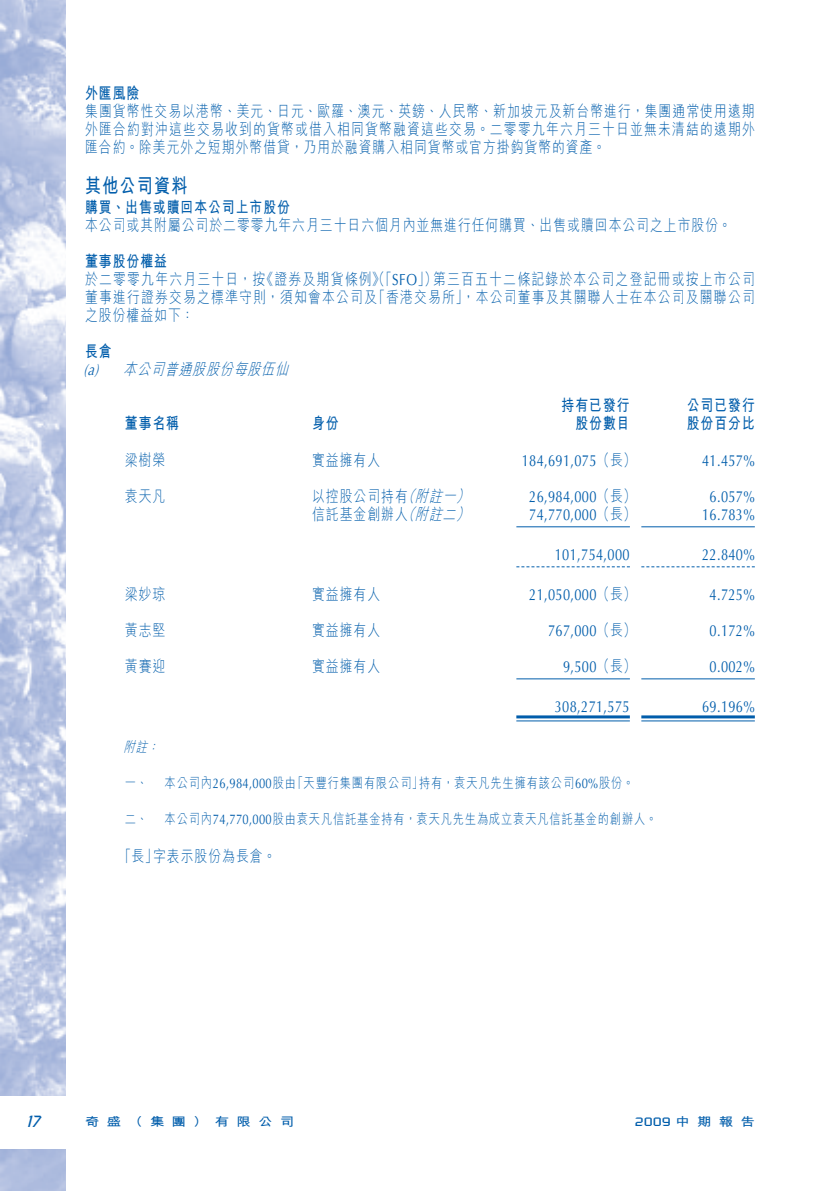
<style>
.page{position:relative;width:840px;height:1191px;background:#fff}
.page>*{position:absolute;margin:0;border:0;box-sizing:border-box;transform-origin:0 0}
.t1{font:20px "M Hei HK Bold B5 pc H";letter-spacing:.08em;color:#015dab;scale:.8 1}
.t2{font:16px/18px "M Hei HK Light B5 pc H";letter-spacing:.08em;color:#015dab;text-align:justify;scale:.8 1}
.t3{font:16px "Optima LT Std";letter-spacing:.03em;color:#015dab;scale:.8 1}
.t4{font:16px "M Hei HK Bold B5 pc H";letter-spacing:.08em;color:#015dab;scale:.8 1}
.t5{font:italic 16px "M Hei HK Light B5 pc H";color:#015dab;scale:.8 1}
.t6{font:italic 16px "Russell Square Std";color:#015dab}
.t7{font:14px "M Hei HK Light B5 pc H";letter-spacing:.08em;color:#015dab;scale:.8 1}
.t8{font:italic 14px "M Hei HK Light B5 pc H";color:#015dab;scale:.8 1}
.t9{font:12px "M Hei HK Bold B5 pc H";letter-spacing:.5em;color:#015dab;scale:1.2 1}
.t10{font:12px "Russell Square Std";color:#015dab;scale:1.2 1}
.s1{font-family:"Optima LT Std"}
.s2{font-family:"M Hei HK Light B5 pc H"}
.s3{font-style:italic}
.s4{font-family:"M Hei HK Bold B5 pc H"}
</style>
<div class="page">
<img style="left:0;top:0;width:66px;height:1190px">
<div style="left:0;top:1096px;width:69px;height:52px;background:#fff"></div>
<hr style="left:516px;top:526px;width:113px;height:1px;background:#015dab">
<hr style="left:641px;top:526px;width:113px;height:1px;background:#015dab">
<svg style="left:516px;top:566px;width:113px;height:1px"></svg>
<svg style="left:641px;top:566px;width:113px;height:1px"></svg>
<hr style="left:516px;top:678px;width:113px;height:1px;background:#015dab">
<hr style="left:641px;top:678px;width:113px;height:1px;background:#015dab">
<hr style="left:516px;top:715px;width:113px;height:3px;background:#015dab">
<hr style="left:516px;top:720px;width:113px;height:1px;background:#015dab">
<hr style="left:641px;top:715px;width:113px;height:3px;background:#015dab">
<hr style="left:641px;top:720px;width:113px;height:1px;background:#015dab">
<p class="t4" style="left:85px;top:87px;width:69px">外匯風險</p>
<p class="t2" style="left:85px;top:104px;width:838px">集團貨幣性交易以港幣、美元、日元、歐羅、澳元、英鎊、人民幣、新加坡元及新台幣進行，集團通常使用遠期外匯合約對沖這些交易收到的貨幣或借入相同貨幣融資這些交易。二零零九年六月三十日並無未清結的遠期外匯合約。除美元外之短期外幣借貸，乃用於融資購入相同貨幣或官方掛鈎貨幣的資產。</p>
<p class="t1" style="left:85px;top:178px;width:129px">其他公司資料</p>
<p class="t4" style="left:85px;top:201px;width:257px">購買、出售或贖回本公司上市股份</p>
<p class="t2" style="left:85px;top:218px;width:808px">本公司或其附屬公司於二零零九年六月三十日六個月內並無進行任何購買、出售或贖回本公司之上市股份。</p>
<p class="t4" style="left:85px;top:255px;width:104px">董事股份權益</p>
<p class="t2" style="left:85px;top:272px;width:838px">於二零零九年六月三十日，按《證券及期貨條例》（「<span class="s1">SFO</span>」）第三百五十二條記錄於本公司之登記冊或按上市公司董事進行證券交易之標準守則，須知會本公司及「香港交易所」，本公司董事及其關聯人士在本公司及關聯公司之股份權益如下：</p>
<p class="t4" style="left:85px;top:345px;width:35px">長倉</p>
<p class="t5" style="left:83px;top:363px;width:262px"><span class="s1">(a)</span> 本公司普通股股份每股伍仙</p>
<p class="t4" style="left:561px;top:399px;width:86px">持有已發行</p>
<p class="t4" style="left:686px;top:399px;width:86px">公司已發行</p>
<p class="t4" style="left:125px;top:417px;width:69px">董事名稱</p>
<p class="t4" style="left:312px;top:417px;width:35px">身份</p>
<p class="t4" style="left:575px;top:417px;width:69px">股份數目</p>
<p class="t4" style="left:686px;top:417px;width:86px">股份百分比</p>
<p class="t2" style="left:125px;top:452px;width:52px">梁樹榮</p>
<p class="t2" style="left:312px;top:452px;width:86px">實益擁有人</p>
<p class="t3" style="left:521px;top:450px;width:144px">184,691,075<span class="s2">（長）</span></p>
<p class="t3" style="left:701px;top:450px;width:67px">41.457%</p>
<p class="t2" style="left:125px;top:488px;width:52px">袁天凡</p>
<p class="t2" style="left:312px;top:488px;width:202px">以控股公司持有<span class="s3">（附註一）</span></p>
<p class="t3" style="left:529px;top:486px;width:135px">26,984,000<span class="s2">（長）</span></p>
<p class="t3" style="left:709px;top:486px;width:58px">6.057%</p>
<p class="t2" style="left:312px;top:506px;width:202px">信託基金創辦人<span class="s3">（附註二）</span></p>
<p class="t3" style="left:529px;top:504px;width:135px">74,770,000<span class="s2">（長）</span></p>
<p class="t3" style="left:701px;top:504px;width:67px">16.783%</p>
<p class="t3" style="left:554px;top:544px;width:95px">101,754,000</p>
<p class="t3" style="left:701px;top:544px;width:67px">22.840%</p>
<p class="t2" style="left:125px;top:586px;width:52px">梁妙琼</p>
<p class="t2" style="left:312px;top:586px;width:86px">實益擁有人</p>
<p class="t3" style="left:529px;top:584px;width:135px">21,050,000<span class="s2">（長）</span></p>
<p class="t3" style="left:709px;top:584px;width:58px">4.725%</p>
<p class="t2" style="left:125px;top:622px;width:52px">黃志堅</p>
<p class="t2" style="left:312px;top:622px;width:86px">實益擁有人</p>
<p class="t3" style="left:547px;top:620px;width:111px">767,000<span class="s2">（長）</span></p>
<p class="t3" style="left:709px;top:620px;width:58px">0.172%</p>
<p class="t2" style="left:125px;top:658px;width:52px">黃賽迎</p>
<p class="t2" style="left:312px;top:658px;width:86px">實益擁有人</p>
<p class="t3" style="left:562px;top:656px;width:93px">9,500<span class="s2">（長）</span></p>
<p class="t3" style="left:709px;top:656px;width:58px">0.002%</p>
<p class="t3" style="left:554px;top:696px;width:95px">308,271,575</p>
<p class="t3" style="left:701px;top:696px;width:67px">69.196%</p>
<p class="t8" style="left:123px;top:741px;width:50px">附註：</p>
<p class="t7" style="left:125px;top:777px;width:637px">一、 本公司內<span class="s1">26,984,000</span>股由「天豐行集團有限公司」持有，袁天凡先生擁有該公司<span class="s1">60%</span>股份。</p>
<p class="t7" style="left:125px;top:813px;width:666px">二、 本公司內<span class="s1">74,770,000</span>股由袁天凡信託基金持有，袁天凡先生為成立袁天凡信託基金的創辦人。</p>
<p class="t2" style="left:118px;top:848px;width:198px">「長」字表示股份為長倉。</p>
<p class="t6" style="left:26px;top:1111px;width:15px">17</p>
<p class="t9" style="left:85px;top:1116px;width:175px">奇盛（集團）有限公司</p>
<p class="t10" style="left:634px;top:1114px;width:101px">2009 <span class="s4">中期報告</span></p>
</div>
